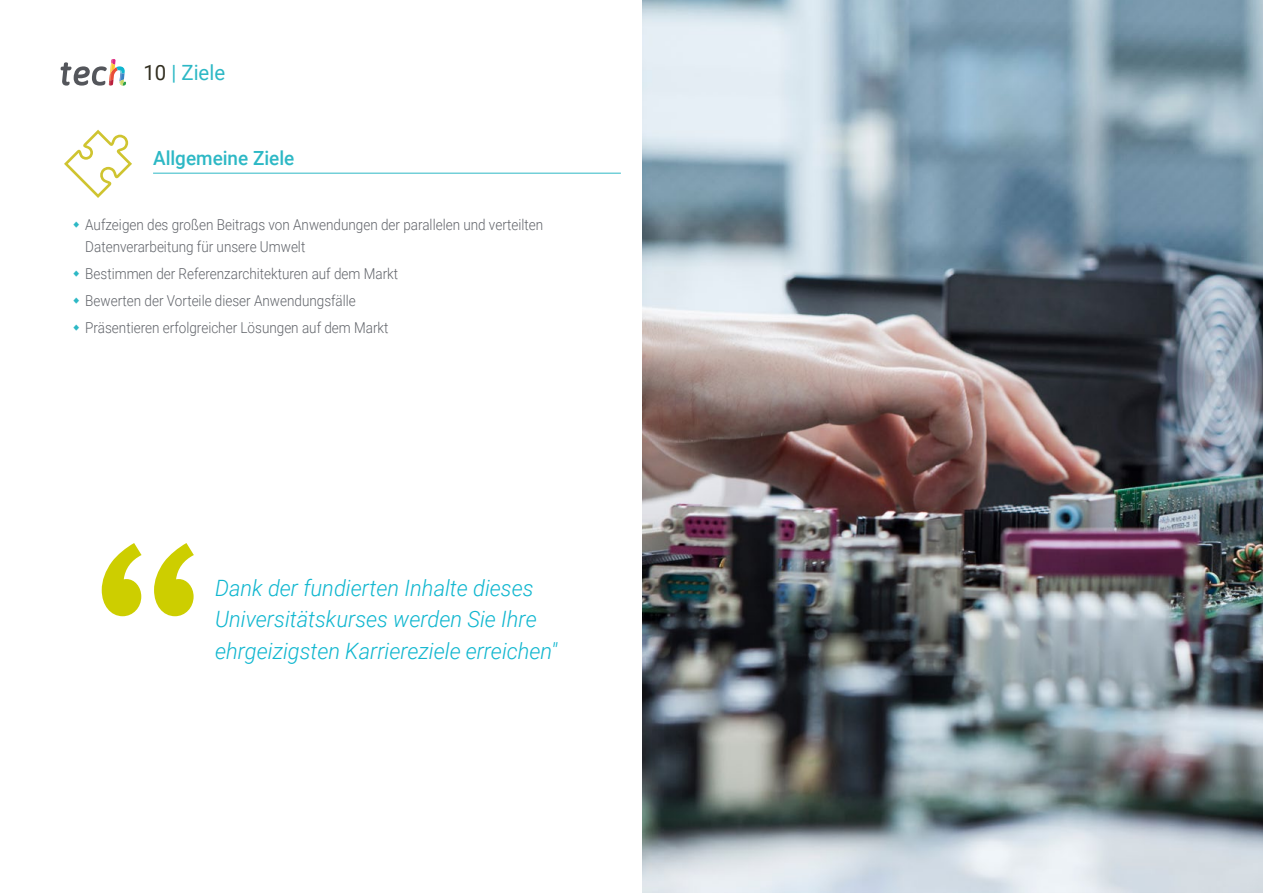
<style>
.page{position:relative;width:1263px;height:893px;background:#fff}
.page>*{position:absolute;margin:0;border:0;box-sizing:border-box;transform-origin:0 0}
.t1{font:italic 300 22.5px/31.5px "Roboto";color:#0fb6cf}
.t2{font:21px "Roboto";color:#2db8c5}
.t3{font:500 19.5px "Roboto";color:#2db8c5}
.t4{font:300 15px/26.7px "Roboto";color:#61646a;scale:.9 1}
.s1{color:#312e20}
</style>
<div class="page">
<svg style="left:64px;top:130px;width:68px;height:68px"></svg>
<img style="left:642px;top:0;width:621px;height:893px">
<svg style="left:61px;top:59px;width:65px;height:27px"></svg>
<svg style="left:102px;top:543px;width:92px;height:73px"></svg>
<hr style="left:153px;top:173px;width:468px;height:1px;background:#2db8c5">
<h2 class="t2" style="left:144px;top:57px;width:83px"><span class="s1">10</span> | Ziele</h2>
<h3 class="t3" style="left:153px;top:144px;width:143px">Allgemeine Ziele</h3>
<p class="t4" style="left:85px;top:213px;width:510px;line-height:22.5px">Aufzeigen des großen Beitrags von Anwendungen der parallelen und verteilten<br>Datenverarbeitung für unsere Umwelt</p>
<p class="t4" style="left:85px;top:260px;width:349px">Bestimmen der Referenzarchitekturen auf dem Markt<br>Bewerten der Vorteile dieser Anwendungsfälle<br>Präsentieren erfolgreicher Lösungen auf dem Markt</p>
<h1 class="t1" style="left:215px;top:571px;width:344px">Dank der fundierten Inhalte dieses<br>Universitätskurses werden Sie Ihre ehrgeizigsten Karriereziele erreichen"</h1>
</div>
